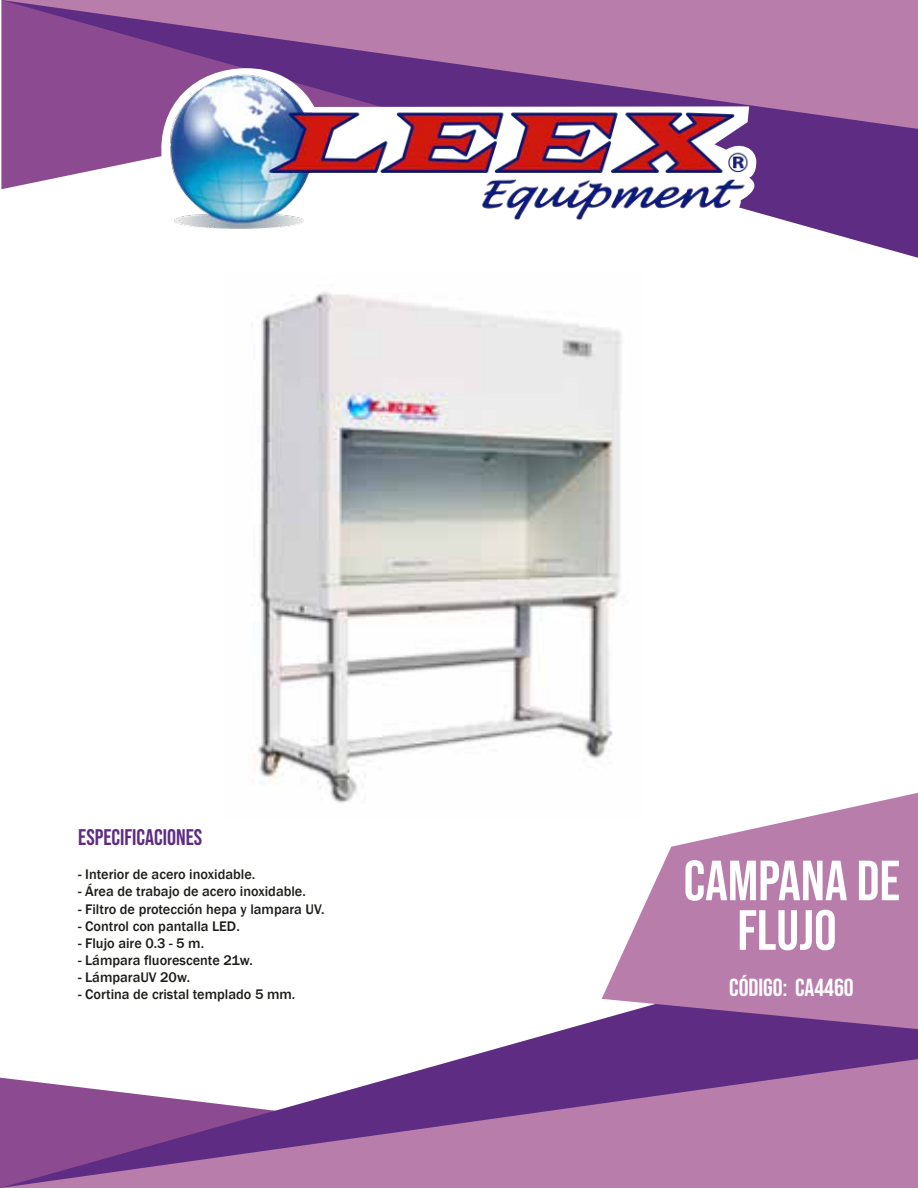
<style>
.page{position:relative;width:918px;height:1188px;background:#fff}
.page>*{position:absolute;margin:0;border:0;box-sizing:border-box;transform-origin:0 0}
.t1{font:56.55px/49.5px "Bebas Neue";color:#fff;text-align:center}
.t2{font:24.6px "Bebas Neue";color:#fff}
.t3{font:22.5px "Bebas Neue";color:#5e2c83}
.t4{font:500 14.25px "Franklin Gothic";color:#1d1d1a}
</style>
<div class="page">
<svg style="left:459px;top:998px;width:459px;height:61px;fill:#5e2c83"></svg>
<svg style="left:0;top:1059px;width:918px;height:129px;fill:#b97dac"></svg>
<svg style="left:602px;top:793px;width:316px;height:236px;fill:#b97dac"></svg>
<svg style="left:1px;top:129px;width:917px;height:129px"></svg>
<svg style="left:1px;top:0;width:917px;height:129px;fill:#b97dac"></svg>
<svg style="left:144px;top:68px;width:621px;height:178px"></svg>
<img style="left:162px;top:63px;width:594px;height:193px">
<img style="left:253px;top:292px;width:389px;height:527px">
<h3 class="t3" style="left:78px;top:824px;width:126px">ESPECIFICACIONES</h3>
<p class="t4" style="left:78px;top:866px;width:179px">- Interior de acero inoxidable.</p>
<p class="t4" style="left:78px;top:883px;width:229px">- Área de trabajo de acero inoxidable.</p>
<p class="t4" style="left:78px;top:900px;width:248px">- Filtro de protección hepa y lampara UV.</p>
<p class="t4" style="left:78px;top:917px;width:163px">- Control con pantalla LED.</p>
<p class="t4" style="left:78px;top:934px;width:127px">- Flujo aire 0.3 - 5 m.</p>
<p class="t4" style="left:78px;top:951px;width:176px">- Lámpara fluorescente 21w.</p>
<p class="t4" style="left:78px;top:969px;width:113px">- LámparaUV 20w.</p>
<p class="t4" style="left:78px;top:986px;width:219px">- Cortina de cristal templado 5 mm.</p>
<h1 class="t1" style="left:684px;top:855px;width:218px">CAMPANA DE<br>FLUJO</h1>
<h2 class="t2" style="left:729px;top:973px;width:126px">Código: CA4460</h2>
</div>
